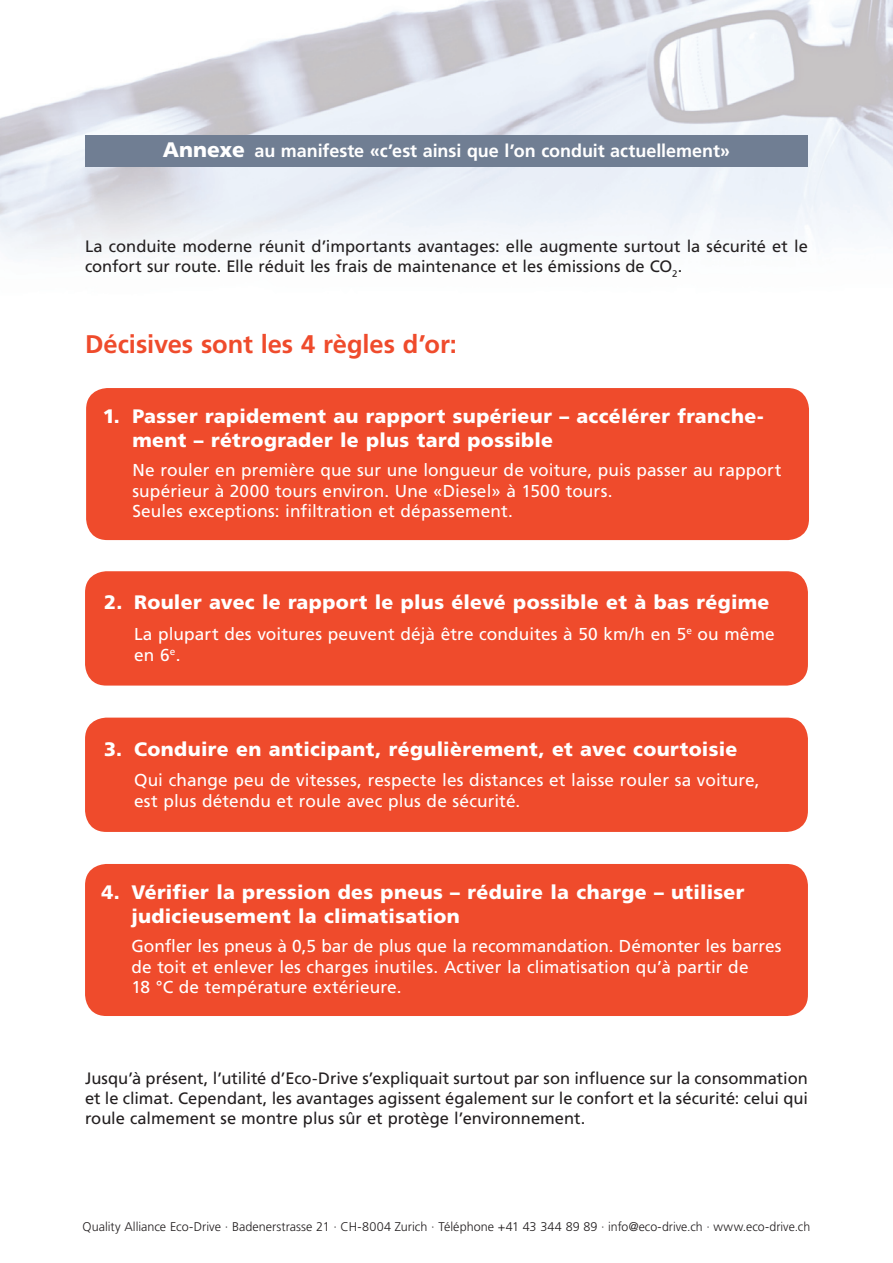
<style>
.page{position:relative;width:893px;height:1263px;background:#fff}
.page>*{position:absolute;margin:0;border:0;box-sizing:border-box;transform-origin:0 0}
.t1{font:700 25.5px "Frutiger";letter-spacing:-.005em;color:#ef4b2c}
.t2{font:900 19.5px/23.4px "Frutiger";letter-spacing:.02em;color:#fff}
.t3{font:700 18px "Frutiger";letter-spacing:-.005em;color:#fff}
.t4{font:17.25px/20.7px "Frutiger";letter-spacing:.005em;color:#fff}
.t5{font:16.5px/19.8px "Frutiger";color:#231f20}
.t6{font:300 12.6px "Frutiger";color:#231f20}
.s1{font-weight:900;font-size:21px}
</style>
<div class="page">
<img style="left:0;top:0;width:893px;height:256px">
<div style="left:85px;top:135px;width:723px;height:32px;background:#707e93"></div>
<div style="left:85px;top:864px;width:723px;height:152px;background:#ef4b2c;border-radius:21px"></div>
<div style="left:85px;top:718px;width:723px;height:114px;background:#ef4b2c;border-radius:21px"></div>
<div style="left:85px;top:571px;width:723px;height:114px;background:#ef4b2c;border-radius:21px"></div>
<div style="left:86px;top:388px;width:723px;height:152px;background:#ef4b2c;border-radius:21px"></div>
<p class="t3" style="left:163px;top:140px;width:569px"><span class="s1">Annexe</span> au manifeste «c’est ainsi que l’on conduit actuellement»</p>
<p class="t5" style="left:85px;top:236px;width:724px">La conduite moderne réunit d’importants avantages: elle augmente surtout la sécurité et le confort sur route. Elle réduit les frais de maintenance et les émissions de CO<sub>2</sub>.</p>
<h1 class="t1" style="left:85px;top:330px;width:373px">Décisives sont les 4 règles d’or:</h1>
<p class="t2" style="left:132px;top:404px;width:633px;text-indent:-30px">1. Passer rapidement au rapport supérieur – accélérer franche&shy;ment – rétrograder le plus tard possible</p>
<p class="t4" style="left:132px;top:459px;width:650px">Ne rouler en première que sur une longueur de voiture, puis passer au rapport supérieur à 2000 tours environ. Une «Diesel» à 1500 tours.<br>Seules exceptions: infiltration et dépassement.</p>
<p class="t2" style="left:104px;top:591px;width:667px">2. Rouler avec le rapport le plus élevé possible et à bas régime</p>
<p class="t4" style="left:134px;top:623px;width:642px;line-height:21.6px">La plupart des voitures peuvent déjà être conduites à 50 km/h en 5<sup>e</sup> ou même en 6<sup>e</sup>.</p>
<p class="t2" style="left:104px;top:737px;width:635px">3. Conduire en anticipant, régulièrement, et avec courtoisie</p>
<p class="t4" style="left:134px;top:770px;width:627px">Qui change peu de vitesses, respecte les distances et laisse rouler sa voiture, est plus détendu et roule avec plus de sécurité.</p>
<p class="t2" style="left:131px;top:880px;width:615px;text-indent:-30px">4. Vérifier la pression des pneus – réduire la charge – utiliser judicieusement la climatisation</p>
<p class="t4" style="left:131px;top:935px;width:652px">Gonfler les pneus à 0,5 bar de plus que la recommandation. Démonter les barres de toit et enlever les charges inutiles. Activer la climatisation qu’à partir de<br>18 °C de température extérieure.</p>
<p class="t5" style="left:85px;top:1069px;width:724px;text-align:justify">Jusqu’à présent, l’utilité d’Eco-Drive s’expliquait surtout par son influence sur la consommation et le climat. Cependant, les avantages agissent également sur le confort et la sécurité: celui qui roule calmement se montre plus sûr et protège l’environnement.</p>
<p class="t6" style="left:83px;top:1220px;width:729px">Quality Alliance Eco-Drive · Badenerstrasse 21 · CH-8004 Zurich · Téléphone +41 43 344 89 89 · info@eco-drive.ch · www.eco-drive.ch</p>
</div>
